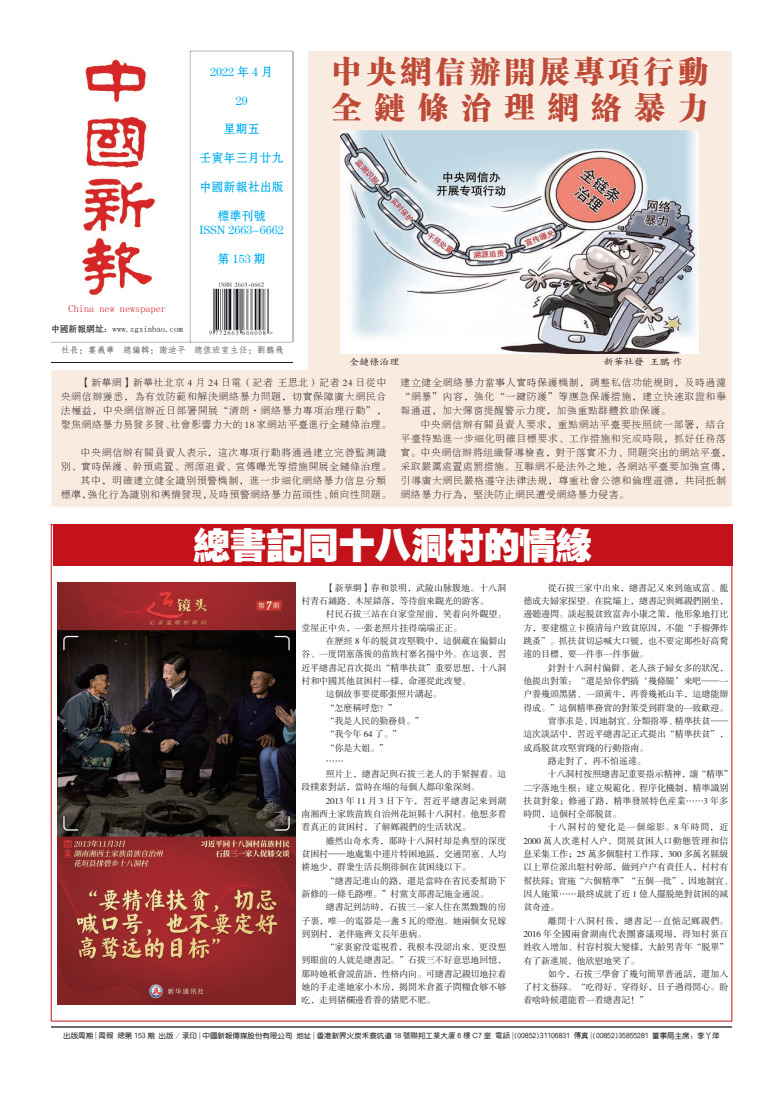
<style>
.page{position:relative;width:783px;height:1095px;background:#fff}
.page>*{position:absolute;margin:0;border:0;box-sizing:border-box;transform-origin:0 0}
.t1{font:36px "FZCCHFW GB1 0";color:#fff}
.t2{font:30px/36px "FZCSFW GB1 0";letter-spacing:.155em;color:#bd4a36}
.t3{font:12px/14.4px "FZSHFW GB1 0";color:#00aeef;text-align:center}
.t4{font:10.2px "Fang Song";color:#d1232a}
.t5{font:10px/14px "FZXLFW GB1 0";letter-spacing:.05em;color:#231f20}
.t6{font:9.5px "FZZKFW GB1 0";color:#231f20;scale:1.07 1}
.t7{font:9px/13.3px "FZSSFW GB1 0";letter-spacing:-.01em;color:#231f20}
.t8{font:9px "FZSSFW GB1 0";letter-spacing:.03em;color:#231f20}
.t9{font:9px "FZFSFW GB1 0";color:#231f20}
.t10{font:9px "FZSSFW GB1 0";letter-spacing:.035em;color:#231f20}
.t11{font:9px "FZSSFW GB1 0";letter-spacing:.095em;color:#231f20}
.t12{font:9px "FZSSFW GB1 0";letter-spacing:.065em;color:#231f20}
.t13{font:8.8px "Sim Sun";color:#231f20}
.t14{font:7.5px "H Ye 3 gf";color:#231f20}
.s1{font-family:"FZSHFW GB1 0"}
.s2{font-family:"Sim Hei"}
</style>
<div class="page">
<div style="left:308px;top:51px;width:423px;height:455px;background:#faebe1"></div>
<div style="left:51px;top:370px;width:257px;height:136px;background:#faebe1"></div>
<hr style="left:51px;top:1026px;width:680px;height:1px;background:#6c6d70">
<hr style="left:292px;top:52px;width:1px;height:290px;background:#bcbdc0">
<svg style="left:51px;top:51px;width:241px;height:292px"></svg>
<hr style="left:51px;top:362px;width:241px;height:1px;background:#231f20">
<svg style="left:51px;top:524px;width:681px;height:497px"></svg>
<img style="left:341px;top:130px;width:357px;height:223px">
<p class="t4" style="left:69px;top:303px;width:99px">China new newspaper</p>
<p class="t13" style="left:51px;top:325px;width:133px"><span class="s1">中国新报网址</span>：www.zgxinbao.com</p>
<h3 class="t3" style="left:210px;top:65px;width:65px">2022 年 4 月</h3>
<h3 class="t3" style="left:235px;top:94px;width:13px">29</h3>
<h3 class="t3" style="left:223px;top:123px;width:38px">星期五</h3>
<h3 class="t3" style="left:199px;top:151px;width:86px">壬寅年三月廿九</h3>
<h3 class="t3" style="left:199px;top:180px;width:86px">中国新报社出版</h3>
<h3 class="t3" style="left:199px;top:209px;width:86px">标准刊号<br>ISSN 2663-6662</h3>
<h3 class="t3" style="left:217px;top:252px;width:49px">第 153 期</h3>
<p class="t9" style="left:61px;top:345px;width:225px">社长：娄义华 总编辑：谢迪平 总值班室主任：刘鹏飞</p>
<h2 class="t2" style="left:331px;top:54px;width:378px">中央网信办开展专项行动全链条治理网络暴力</h2>
<p class="t6" style="left:349px;top:356px;width:49px">全链条治理</p>
<p class="t5" style="left:61px;top:375px;width:332px;text-indent:20px">【新华网】新华社北京 4 月 24 日电（记者 王思北）记者 24 日从中央网信办获悉，为有效防范和解决网络暴力问题，切实保障广大网民合法权益，中央网信办近日部署开展“清朗·网络暴力专项治理行动”，聚焦网络暴力易发多发、社会影响力大的 18 家网站平台进行全链条治理。</p>
<p class="t5" style="left:81px;top:445px;width:307px">中央网信办有关负责人表示，这次专项行动将通过建立完善监测识</p>
<p class="t5" style="left:61px;top:459px;width:332px">别、实时保护、干预处置、溯源追责、宣传曝光等措施开展全链条治理。</p>
<p class="t5" style="left:81px;top:473px;width:307px">其中，明确建立健全识别预警机制，进一步细化网络暴力信息分类</p>
<p class="t5" style="left:61px;top:487px;width:332px">标准，强化行为识别和舆情发现，及时预警网络暴力苗头性、倾向性问题。</p>
<p class="t5" style="left:400px;top:375px;width:327px;text-align:justify">建立健全网络暴力当事人实时保护机制，调整私信功能规则，及时过滤“网暴”内容，强化“一键防护”等应急保护措施，建立快速取证和举报通道，加大弹窗提醒警示力度，加强重点群体救助保护。</p>
<p class="t5" style="left:400px;top:417px;width:332px;text-indent:20px">中央网信办有关负责人要求，重点网站平台要按照统一部署，结合平台特点进一步细化明确目标要求、工作措施和完成时限，抓好任务落实。中央网信办将组织督导检查，对于落实不力、问题突出的网站平台，采取严厉处置处罚措施。互联网不是法外之地，各网站平台要加强宣传，引导广大网民严格遵守法律法规，尊重社会公德和伦理道德，共同抵制网络暴力行为，坚决防止网民遭受网络暴力侵害。</p>
<h1 class="t1" style="left:194px;top:526px;width:399px">总书记同十八洞村的情缘</h1>
<p class="t7" style="left:301px;top:581px;width:206px;text-indent:24px">【新华网】春和景明，武陵山脉腹地。十八洞村青石铺路、木屋错落，等待前来观光的游客。</p>
<p class="t7" style="left:301px;top:608px;width:206px;text-indent:24px">村民石拔三站在自家堂屋前，笑着向外观望。堂屋正中央，一张老照片挂得端端正正。</p>
<p class="t7" style="left:326px;top:634px;width:182px">在历经 8 年的脱贫攻坚战中，这个藏在偏僻山</p>
<p class="t7" style="left:301px;top:648px;width:206px">谷、一度闭塞落后的苗族村寨名扬中外。在这里，习</p>
<p class="t7" style="left:301px;top:661px;width:206px">近平总书记首次提出“精准扶贫”重要思想，十八洞</p>
<p class="t7" style="left:301px;top:674px;width:171px">村和中国其他贫困村一样，命运从此改变。</p>
<p class="t7" style="left:326px;top:687px;width:117px">这个故事要从那张照片讲起。</p>
<p class="t7" style="left:326px;top:701px;width:73px">“怎么称呼您？”</p>
<p class="t7" style="left:326px;top:714px;width:100px">“我是人民的勤务员。”</p>
<p class="t7" style="left:326px;top:727px;width:77px">“我今年 64 了。”</p>
<p class="t7" style="left:326px;top:741px;width:64px">“你是大姐。”</p>
<p class="t7" style="left:326px;top:754px;width:19px">……</p>
<p class="t7" style="left:326px;top:767px;width:182px">照片上，总书记与石拔三老人的手紧握着。这</p>
<p class="t7" style="left:301px;top:781px;width:180px">段朴素对话，当时在场的每个人都印象深刻。</p>
<p class="t10" style="left:326px;top:795px;width:182px">2013 年 11 月 3 日下午，习近平总书记来到湖</p>
<p class="t7" style="left:301px;top:807px;width:206px">南湘西土家族苗族自治州花垣县十八洞村。他想多看</p>
<p class="t7" style="left:301px;top:820px;width:171px">看真正的贫困村，了解乡亲们的生活状况。</p>
<p class="t7" style="left:326px;top:834px;width:182px">虽然山奇水秀，那时十八洞村却是典型的深度</p>
<p class="t7" style="left:301px;top:847px;width:206px">贫困村——地处集中连片特困地区，交通闭塞、人均</p>
<p class="t7" style="left:301px;top:860px;width:171px">耕地少，群众生活长期徘徊在贫困线以下。</p>
<p class="t7" style="left:326px;top:874px;width:182px">“总书记进山的路，还是当时在省民委帮助下</p>
<p class="t7" style="left:301px;top:887px;width:189px">新修的一条毛路哩。”村党支部书记施金通说。</p>
<p class="t7" style="left:326px;top:900px;width:182px">总书记到访时，石拔三一家人住在黑黢黢的房</p>
<p class="t7" style="left:301px;top:914px;width:206px">子里，唯一的电器是一盏 5 瓦的灯泡。她两个女儿嫁</p>
<p class="t7" style="left:301px;top:927px;width:126px">到别村，老伴施齐文长年患病。</p>
<p class="t7" style="left:326px;top:940px;width:182px">“家里穷没电视看，我根本没认出来、更没想</p>
<p class="t7" style="left:301px;top:954px;width:206px">到眼前的人就是总书记。”石拔三不好意思地回忆，</p>
<p class="t7" style="left:301px;top:967px;width:206px">那时她只会说苗语，性格内向。可总书记亲切地拉着</p>
<p class="t7" style="left:301px;top:980px;width:206px">她的手走进她家小木房，揭开米仓盖子问粮食够不够</p>
<p class="t7" style="left:301px;top:993px;width:135px">吃，走到猪栏边看养的猪肥不肥。</p>
<p class="t7" style="left:523px;top:581px;width:206px;text-align:justify;text-indent:24px">从石拔三家中出来，总书记又来到施成富、龙德成夫妇家探望。在院坝上，总书记与乡亲们围坐，边听边问。谈起脱贫致富奔小康之策，他形象地打比方，要建档立卡摸清每户致贫原因，不能“手榴弹炸跳蚤”。抓扶贫切忌喊大口号，也不要定那些好高骛远的目标，要一件事一件事做。</p>
<p class="t7" style="left:547px;top:661px;width:182px">针对十八洞村偏僻、老人孩子妇女多的状况，</p>
<p class="t7" style="left:523px;top:674px;width:206px">他提出对策：“还是给你们搞‘几条腿’来吧——一</p>
<p class="t7" style="left:523px;top:688px;width:206px">户养几头黑猪、一头黄牛，再养几只山羊，这总能办</p>
<p class="t7" style="left:523px;top:701px;width:206px">得成。”这个精准务实的对策受到群众的一致欢迎。</p>
<p class="t7" style="left:547px;top:714px;width:182px">实事求是、因地制宜、分类指导、精准扶贫——</p>
<p class="t7" style="left:523px;top:727px;width:206px">这次谈话中，习近平总书记正式提出“精准扶贫”，</p>
<p class="t7" style="left:523px;top:741px;width:126px">成为脱贫攻坚实践的行动指南。</p>
<p class="t7" style="left:547px;top:754px;width:100px">路走对了，再不怕遥远。</p>
<p class="t7" style="left:547px;top:767px;width:186px">十八洞村按照总书记重要指示精神，让“精准”</p>
<p class="t7" style="left:523px;top:781px;width:206px">二字落地生根：建立规范化、程序化机制，精准识别</p>
<p class="t7" style="left:523px;top:794px;width:206px">扶贫对象；修通了路，精准发展特色产业……3 年多</p>
<p class="t7" style="left:523px;top:807px;width:100px">时间，这个村全部脱贫。</p>
<p class="t11" style="left:547px;top:822px;width:182px">十八洞村的变化是一个缩影。8 年时间，近</p>
<p class="t8" style="left:523px;top:835px;width:206px">2000 万人次进村入户，开展贫困人口动态管理和信</p>
<p class="t7" style="left:523px;top:847px;width:206px">息采集工作；25 万多个驻村工作队，300 多万名县级</p>
<p class="t7" style="left:523px;top:860px;width:206px">以上单位派出驻村干部，做到户户有责任人，村村有</p>
<p class="t7" style="left:523px;top:874px;width:211px">帮扶队；实施“六个精准”“五个一批”，因地制宜、</p>
<p class="t7" style="left:523px;top:887px;width:206px">因人施策……最终成就了近 1 亿人摆脱绝对贫困的减</p>
<p class="t7" style="left:523px;top:900px;width:37px">贫奇迹。</p>
<p class="t12" style="left:547px;top:915px;width:182px">离开十八洞村后，总书记一直惦记乡亲们。</p>
<p class="t8" style="left:523px;top:928px;width:206px">2016 年全国两会湖南代表团审议现场，得知村里百</p>
<p class="t7" style="left:523px;top:940px;width:206px">姓收入增加、村容村貌大变样，大龄男青年“脱单”</p>
<p class="t7" style="left:523px;top:954px;width:117px">有了新进展，他欣慰地笑了。</p>
<p class="t7" style="left:547px;top:967px;width:182px">如今，石拔三学会了几句简单普通话，还加入</p>
<p class="t7" style="left:523px;top:980px;width:206px">了村文艺队。“吃得好、穿得好，日子过得开心。盼</p>
<p class="t7" style="left:523px;top:993px;width:126px">着啥时候还能看一看总书记！”</p>
<p class="t14" style="left:63px;top:1031px;width:658px">出版周期 | 周<span class="s2">報總</span>第 153 期 出版 / 承印 | 中国新报传媒股份有限公司 地址 | 香港新界火炭禾寮坑道 18 <span class="s2">號聯</span>邦工<span class="s2">業</span>大<span class="s2">廈</span> 6 <span class="s2">樓</span> C7 室 <span class="s2">電話</span> |(00852)31106831 <span class="s2">傳</span>真 |(00852)35855281 董事局主席：李丫萍</p>
</div>
